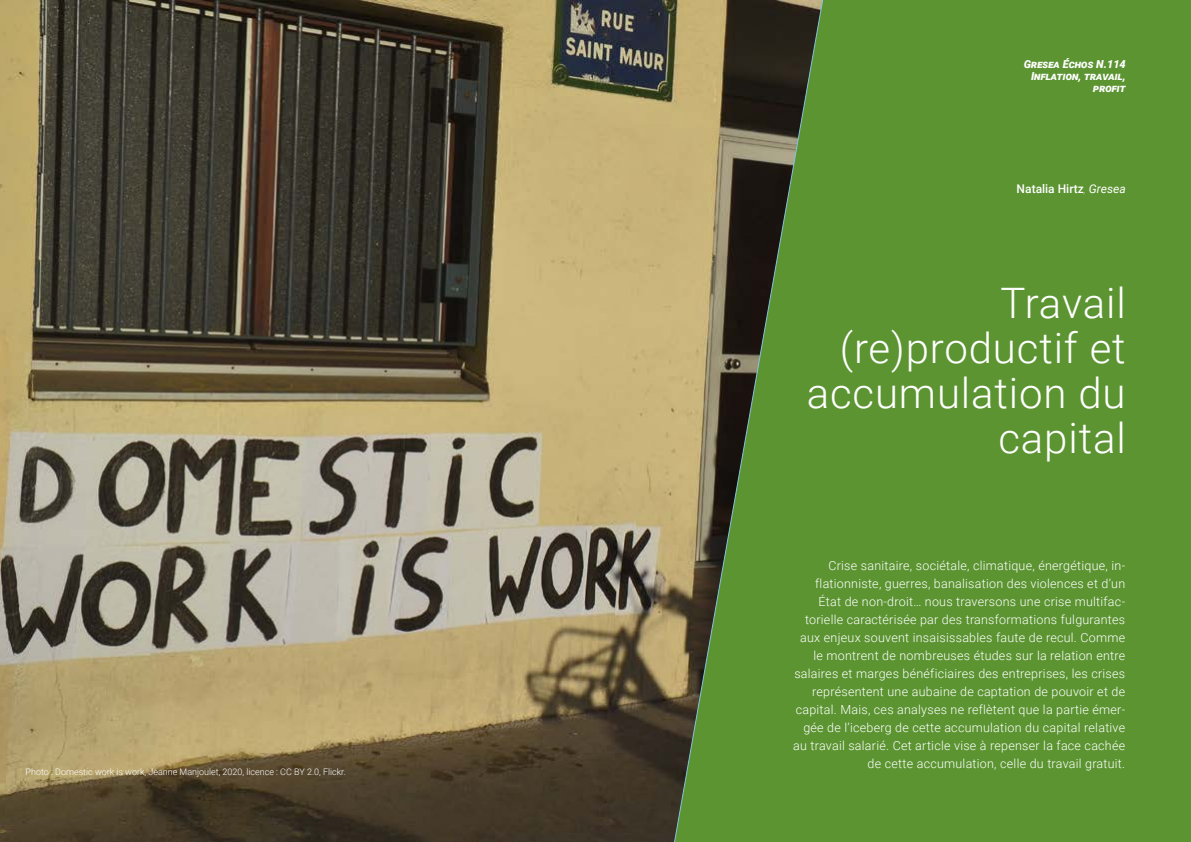
<style>
.page{position:relative;width:1191px;height:842px;background:#fff}
.page>*{position:absolute;margin:0;border:0;box-sizing:border-box;transform-origin:0 0}
.Titre_article{font:300 42px/45px "Roboto";letter-spacing:.02em;color:#fff;text-align:right}
.Chapeau{font:300 12.5px/18px "Roboto";letter-spacing:.02em;color:#fff;text-align:right}
.t1{font:500 12px "Roboto";color:#fff}
.t2{font:italic 900 11px/12px "Roboto";color:#fff;text-align:right}
.Notes{font:300 9px "Roboto";color:#fff}
.s1{font-weight:100;font-style:italic}
.s2{font-weight:400;font-style:italic}
</style>
<div class="page">
<img style="left:0;top:0;width:671px;height:842px">
<svg style="left:671px;top:0;width:520px;height:842px;background:#5e8d34"></svg>
<p class="Notes" style="left:26px;top:765px;width:322px">Photo : Domestic work is work, Jeanne Manjoulet, 2020, licence : CC BY 2.0, Flickr.</p>
<p class="t2" style="left:1024px;top:58px;width:103px">Gresea Échos N.114<br>Inflation, travail, profit</p>
<p class="t1" style="left:1016px;top:181px;width:111px">Natalia Hirtz<span class="s1">,</span> <span class="s2">Gresea</span></p>
<p class="Titre_article" style="left:806px;top:279px;width:320px">Travail (re)productif et accumulation du capital</p>
<p class="Chapeau" style="left:793px;top:556px;width:333px">Crise sanitaire, sociétale, climatique, énergétique, in&shy;flationniste, guerres, banalisation des violences et d’un État de non-droit… nous traversons une crise multifac&shy;torielle caractérisée par des transformations fulgurantes aux enjeux souvent insaisissables faute de recul. Comme le montrent de nombreuses études sur la relation entre salaires et marges bénéficiaires des entreprises, les crises représentent une aubaine de captation de pouvoir et de capital. Mais, ces analyses ne reflètent que la partie émer&shy;gée de l’iceberg de cette accumulation du capital relative au travail salarié. Cet article vise à repenser la face cachée de cette accumulation, celle du travail gratuit.</p>
</div>
